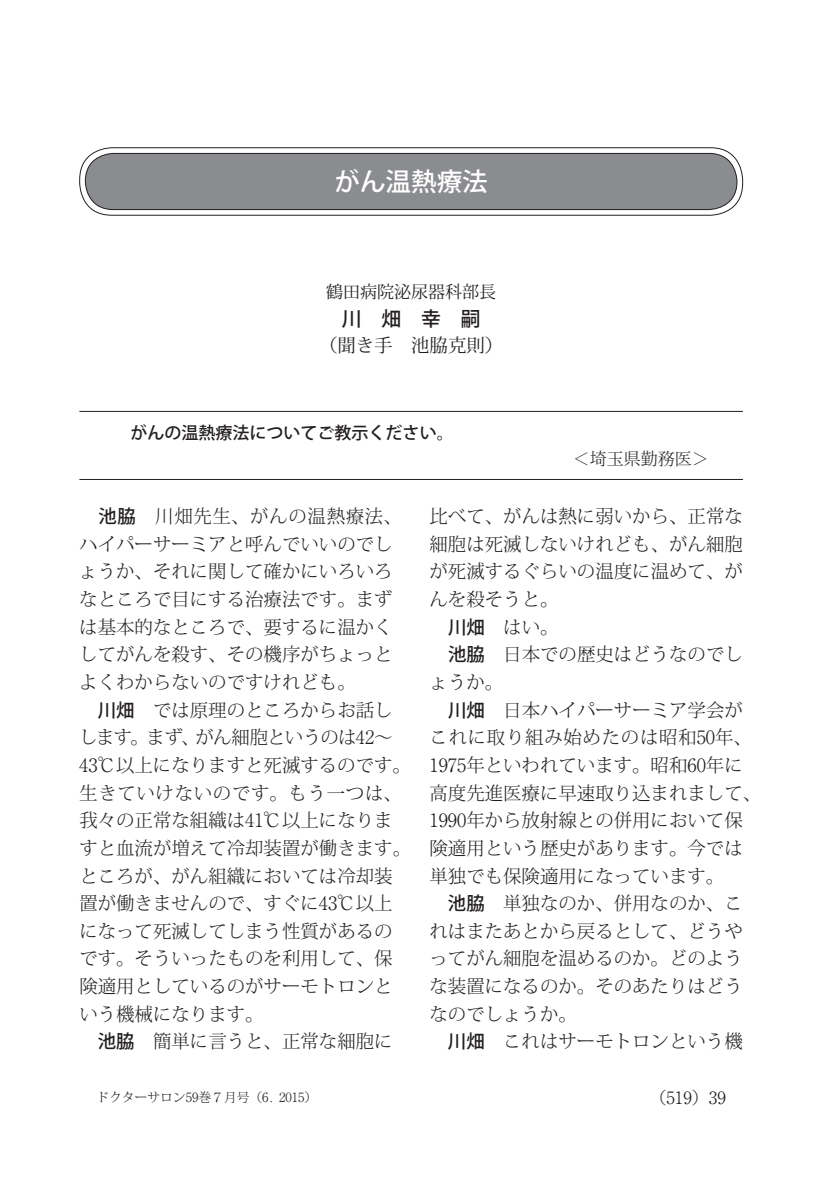
<style>
.page{position:relative;width:828px;height:1191px;background:#fff}
.page>*{position:absolute;margin:0;border:0;box-sizing:border-box;transform-origin:0 0}
.t1{font:500 25.6px "Koz Go Pro";color:#fff}
.t2{font:500 19.8px "Koz Go Pro";color:#231f20}
.t3{font:300 18.4px "Koz Min Pro";color:#231f20}
.t4{font:300 18.4px "Koz Min Pro";letter-spacing:.04em;color:#231f20}
.t5{font:300 18.4px "Koz Min Pro";letter-spacing:-.03em;color:#231f20}
.t6{font:300 18.4px "Koz Min Pro";letter-spacing:.035em;color:#231f20}
.t7{font:18.4px "Koz Min Pro";color:#231f20}
.t8{font:500 17px "Koz Go Pro";color:#231f20}
.t9{font:17px "Koz Min Pro";color:#231f20}
.t10{font:300 17px "Koz Min Pro";color:#231f20}
.t11{font:300 17px "Ryumin Pro";color:#231f20}
.t12{font:300 12.8px "Koz Min Pro";color:#231f20}
.s1{font-family:"Ryumin Pro"}
.s2{font-family:"Koz Go Pro";font-weight:500}
.s3{font-family:"Koz Min Pro"}
</style>
<div class="page">
<div style="left:79px;top:147px;width:664px;height:68px;border:1px solid #231f20;border-radius:32px"></div>
<div style="left:85px;top:153px;width:652px;height:56px;background:#8a8c8f;border-radius:28px"></div>
<div style="left:85px;top:153px;width:652px;height:57px;border:1px solid #231f20;border-radius:28px"></div>
<hr style="left:79px;top:411px;width:664px;height:1px;background:#231f20">
<hr style="left:79px;top:479px;width:664px;height:1px;background:#231f20">
<p class="t1" style="left:334px;top:165px;width:155px">がん温熱療法</p>
<p class="t9" style="left:326px;top:279px;width:172px">鶴田病院泌尿器科部長</p>
<p class="t2" style="left:342px;top:306px;width:140px">川　畑　幸　嗣</p>
<p class="t7" style="left:319px;top:332px;width:186px">（聞き手 池脇克則）</p>
<p class="t8" style="left:113px;top:422px;width:342px">　がんの温熱療法についてご教示ください。</p>
<p class="t10" style="left:573px;top:446px;width:138px"><span class="s1">＜</span>埼玉県勤務医<span class="s1">＞</span></p>
<p class="t4" style="left:98px;top:503px;width:305px"><span class="s2">池脇</span> 川畑先生、がんの温熱療法、</p>
<p class="t3" style="left:79px;top:531px;width:315px">ハイパーサーミアと呼んでいいのでし</p>
<p class="t3" style="left:79px;top:558px;width:315px">ょうか、それに関して確かにいろいろ</p>
<p class="t3" style="left:79px;top:586px;width:315px">なところで目にする治療法です。まず</p>
<p class="t3" style="left:79px;top:614px;width:315px">は基本的なところで、要するに温かく</p>
<p class="t3" style="left:79px;top:641px;width:315px">してがんを殺す、その機序がちょっと</p>
<p class="t3" style="left:79px;top:669px;width:278px">よくわからないのですけれども。</p>
<p class="t3" style="left:98px;top:697px;width:296px"><span class="s2">川畑</span> では原理のところからお話し</p>
<p class="t5" style="left:79px;top:724px;width:315px">します。まず、がん細胞というのは<span class="s1">42</span>～</p>
<p class="t3" style="left:79px;top:752px;width:333px"><span class="s1">43℃</span>以上になりますと死滅するのです。</p>
<p class="t6" style="left:79px;top:780px;width:324px">生きていけないのです。もう一つは、</p>
<p class="t3" style="left:79px;top:807px;width:315px">我々の正常な組織は<span class="s1">41℃</span>以上になりま</p>
<p class="t3" style="left:79px;top:835px;width:333px">すと血流が増えて冷却装置が働きます。</p>
<p class="t3" style="left:79px;top:863px;width:315px">ところが、がん組織においては冷却装</p>
<p class="t3" style="left:79px;top:890px;width:315px">置が働きませんので、すぐに<span class="s1">43℃</span>以上</p>
<p class="t3" style="left:79px;top:918px;width:315px">になって死滅してしまう性質があるの</p>
<p class="t3" style="left:79px;top:945px;width:315px">です。そういったものを利用して、保</p>
<p class="t3" style="left:79px;top:973px;width:315px">険適用としているのがサーモトロンと</p>
<p class="t3" style="left:79px;top:1001px;width:186px">いう機械になります。</p>
<p class="t3" style="left:98px;top:1028px;width:296px"><span class="s2">池脇</span> 簡単に言うと、正常な細胞に</p>
<p class="t3" style="left:429px;top:503px;width:315px">比べて、がんは熱に弱いから、正常な</p>
<p class="t3" style="left:429px;top:531px;width:315px">細胞は死滅しないけれども、がん細胞</p>
<p class="t3" style="left:429px;top:558px;width:315px">が死滅するぐらいの温度に温めて、が</p>
<p class="t3" style="left:429px;top:586px;width:131px">んを殺そうと。</p>
<p class="t3" style="left:448px;top:614px;width:112px"><span class="s2">川畑</span> はい。</p>
<p class="t3" style="left:448px;top:641px;width:296px"><span class="s2">池脇</span> 日本での歴史はどうなのでし</p>
<p class="t3" style="left:429px;top:669px;width:75px">ょうか。</p>
<p class="t3" style="left:448px;top:697px;width:296px"><span class="s2">川畑</span> 日本ハイパーサーミア学会が</p>
<p class="t4" style="left:429px;top:724px;width:324px">これに取り組み始めたのは昭和<span class="s1">50</span>年、</p>
<p class="t3" style="left:429px;top:752px;width:315px"><span class="s1">1975</span>年といわれています。昭和<span class="s1">60</span>年に</p>
<p class="t3" style="left:429px;top:780px;width:333px">高度先進医療に早速取り込まれまして、</p>
<p class="t3" style="left:429px;top:807px;width:315px"><span class="s1">1990</span>年から放射線との併用において保</p>
<p class="t3" style="left:429px;top:835px;width:315px">険適用という歴史があります。今では</p>
<p class="t3" style="left:429px;top:863px;width:296px">単独でも保険適用になっています。</p>
<p class="t3" style="left:448px;top:890px;width:296px"><span class="s2">池脇</span> 単独なのか、併用なのか、こ</p>
<p class="t3" style="left:429px;top:918px;width:315px">れはまたあとから戻るとして、どうや</p>
<p class="t3" style="left:429px;top:945px;width:315px">ってがん細胞を温めるのか。どのよう</p>
<p class="t3" style="left:429px;top:973px;width:315px">な装置になるのか。そのあたりはどう</p>
<p class="t3" style="left:429px;top:1001px;width:149px">なのでしょうか。</p>
<p class="t3" style="left:448px;top:1028px;width:296px"><span class="s2">川畑</span> これはサーモトロンという機</p>
<p class="t12" style="left:96px;top:1088px;width:222px">ドクターサロン<span class="s1">59</span>巻<span class="s1">７</span>月号（<span class="s1">6. 2015</span>）</p>
<p class="t11" style="left:649px;top:1084px;width:78px"><span class="s3">（</span>519<span class="s3">）</span>39</p>
</div>
